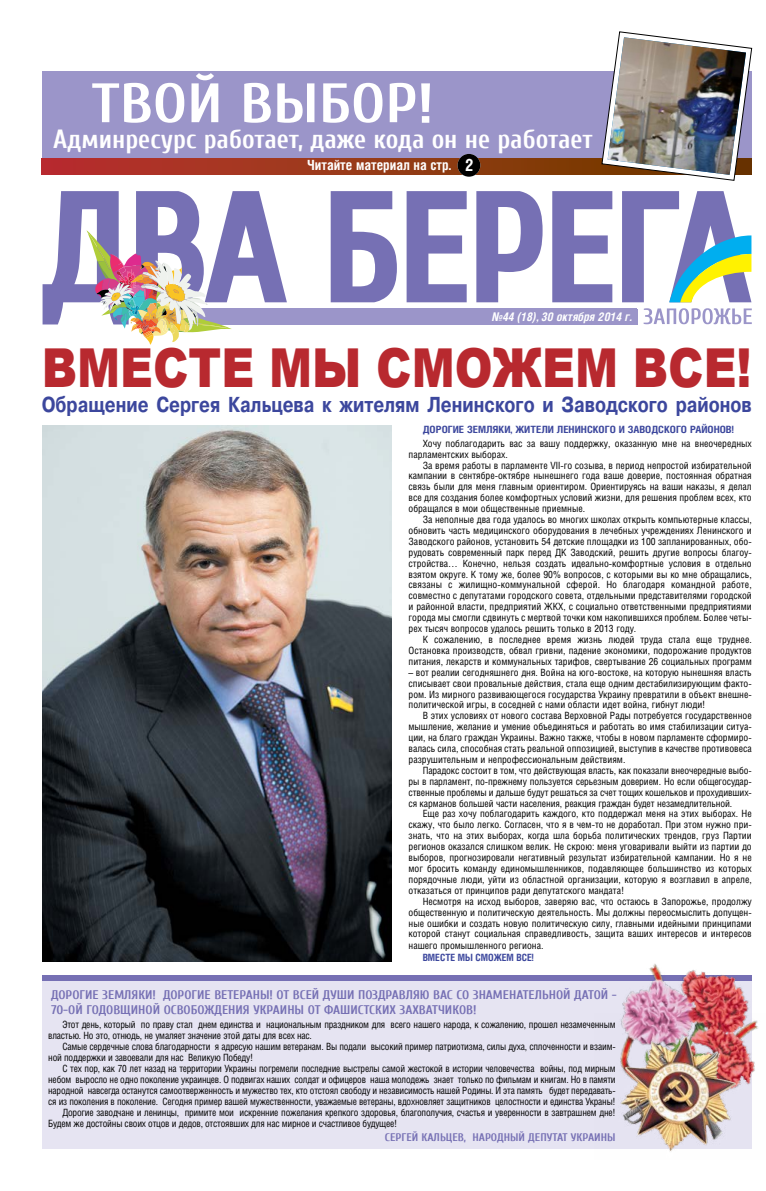
<style>
.page{position:relative;width:766px;height:1191px;background:#fff}
.page>*{position:absolute;margin:0;border:0;box-sizing:border-box;transform-origin:0 0}
.t1{font:700 55.4px "Cuprum";color:#fff;scale:1.13 1}
.t2{font:900 53.7px "Arial";color:#b8292f;scale:.85 1}
.t3{font:700 26.3px "Cuprum";color:#fff}
.t4{font:700 21.6px "Pragmatica C";color:#3c479d;scale:.81 1}
.t5{font:700 14px "Helios Cond";color:#fff}
.t6{font:700 12.5px/14.7px "Cuprum";color:#7670b4;scale:1.04 1}
.t7{font:italic 700 12px "Helios Cond";color:#fff}
.t8{font:700 11px "Cuprum";color:#7670b4;scale:1.04 1}
.t9{font:10px/10.9px "Helios Cond";letter-spacing:-.02em;color:#000;text-align:justify}
.t10{font:10px "Helios Cond";letter-spacing:-.02em;color:#000;scale:.96 1}
.t11{font:10px/10.9px "Helios Cond";color:#000}
.t12{font:700 10px "Helios Cond";color:#3c479d;scale:1.1 1}
.t13{font:700 10px "Helios Cond";color:#3c479d}
.s1{font-size:17px}
</style>
<div class="page">
<div style="left:43px;top:71px;width:708px;height:103px;background:#9b95c9"></div>
<svg style="left:42px;top:159px;width:559px;height:15px;background:#9b361a"></svg>
<div style="left:457px;top:154px;width:23px;height:23px;background:#000;border-radius:50%"></div>
<svg style="left:43px;top:191px;width:708px;height:133px"></svg>
<svg style="left:669px;top:235px;width:82px;height:67px"></svg>
<div style="left:137px;top:308px;width:500px;height:16px;background:#9b95c9"></div>
<svg style="left:643px;top:308px;width:108px;height:16px"></svg>
<img style="left:86px;top:230px;width:146px;height:115px">
<img style="left:43px;top:425px;width:348px;height:536px">
<svg style="left:601px;top:32px;width:150px;height:149px"></svg>
<img style="left:607px;top:37px;width:138px;height:138px">
<div style="left:43px;top:975px;width:708px;height:173px;background:#e6e4f2"></div>
<div style="left:43px;top:975px;width:708px;height:5px;background:#7670b4"></div>
<img style="left:577px;top:964px;width:175px;height:49px">
<img style="left:594px;top:1013px;width:164px;height:138px">
<h1 class="t1" style="left:92px;top:73px;width:304px">Твой выбор!</h1>
<h3 class="t3" style="left:53px;top:124px;width:540px">Админресурс работает, даже кода он не работает</h3>
<h3 class="t5" style="left:307px;top:157px;width:168px">Читайте материал на стр. <span class="s1">2</span></h3>
<p class="t7" style="left:492px;top:309px;width:141px">№44 (18), 30 октября 2014 г.</p>
<h2 class="t2" style="left:42px;top:329px;width:836px">Вместе мы сможем все!</h2>
<h3 class="t4" style="left:42px;top:393px;width:877px">Обращение Сергея Кальцева к жителям Ленинского и Заводского районов</h3>
<p class="t12" style="left:422px;top:423px;width:284px">Дорогие земляки, жители Ленинского и Заводского районов!</p>
<p class="t11" style="left:408px;top:437px;width:344px;text-indent:14px">Хочу поблагодарить вас за вашу поддержку, оказанную мне на внеочередных парламентских выборах.</p>
<p class="t9" style="left:408px;top:459px;width:344px;text-indent:14px">За время работы в парламенте VII-го созыва, в период непростой избирательной кампании в сентябре-октябре нынешнего года ваше доверие, постоянная обратная связь были для меня главным ориентиром. Ориентируясь на ваши наказы, я делал все для создания более комфортных условий жизни, для решения проблем всех, кто обращался в мои общественные приемные.</p>
<p class="t9" style="left:408px;top:514px;width:344px;text-indent:14px">За неполные два года удалось во многих школах открыть компьютерные классы, обновить часть медицинского оборудования в лечебных учреждениях Ленинского и Заводского районов, установить 54 детские площадки из 100 запланированных, обо&shy;рудовать современный парк перед ДК Заводский, решить другие вопросы благоу&shy;стройства… Конечно, нельзя создать идеально-комфортные условия в отдельно взятом округе. К тому же, более 90% вопросов, с которыми вы ко мне обращались, связаны с жилищно-коммунальной сферой. Но благодаря командной работе, совместно с депутатами городского совета, отдельными представителями городской и районной власти, предприятий ЖКХ, с социально ответственными предприятиями города мы смогли сдвинуть с мертвой точки ком накопившихся проблем. Более четы&shy;рех тысяч вопросов удалось решить только в 2013 году.</p>
<p class="t9" style="left:408px;top:634px;width:345px;text-indent:14px">К сожалению, в последнее время жизнь людей труда стала еще труднее.<br>Остановка производств, обвал гривни, падение экономики, подорожание продуктов питания, лекарств и коммунальных тарифов, свертывание 26 социальных программ</p>
<p class="t9" style="left:408px;top:666px;width:344px">– вот реалии сегодняшнего дня. Война на юго-востоке, на которую нынешняя власть списывает свои провальные действия, стала еще одним дестабилизирующим факто&shy;ром. Из мирного развивающегося государства Украину превратили в объект внешне&shy;политической игры, в соседней с нами области идет война, гибнут люди!</p>
<p class="t9" style="left:408px;top:710px;width:344px;text-indent:14px">В этих условиях от нового состава Верховной Рады потребуется государственное мышление, желание и умение объединяться и работать во имя стабилизации ситуа&shy;ции, на благо граждан Украины. Важно также, чтобы в новом парламенте сформиро&shy;валась сила, способная стать реальной оппозицией, выступив в качестве противовеса разрушительным и непрофессиональным действиям.</p>
<p class="t9" style="left:408px;top:764px;width:344px;text-indent:14px">Парадокс состоит в том, что действующая власть, как показали внеочередные выбо&shy;ры в парламент, по-прежнему пользуется серьезным доверием. Но если общегосудар&shy;ственные проблемы и дальше будут решаться за счет тощих кошельков и прохудивших&shy;ся карманов большей части населения, реакция граждан будет незамедлительной.</p>
<p class="t9" style="left:408px;top:808px;width:344px;text-indent:14px">Еще раз хочу поблагодарить каждого, кто поддержал меня на этих выборах. Не скажу, что было легко. Согласен, что я в чем-то не доработал. При этом нужно при&shy;знать, что на этих выборах, когда шла борьба политических трендов, груз Партии регионов оказался слишком велик. Не скрою: меня уговаривали выйти из партии до выборов, прогнозировали негативный результат избирательной кампании. Но я не мог бросить команду единомышленников, подавляющее большинство из которых порядочные люди, уйти из областной организации, которую я возглавил в апреле, отказаться от принципов ради депутатского мандата!</p>
<p class="t9" style="left:408px;top:895px;width:344px;text-indent:14px">Несмотря на исход выборов, заверяю вас, что остаюсь в Запорожье, продолжу общественную и политическую деятельность. Мы должны переосмыслить допущен&shy;ные ошибки и создать новую политическую силу, главными идейными принципами которой станут социальная справедливость, защита ваших интересов и интересов</p>
<p class="t11" style="left:408px;top:940px;width:136px">нашего промышленного региона.</p>
<p class="t13" style="left:422px;top:952px;width:113px">Вместе мы сможем все!</p>
<p class="t6" style="left:51px;top:987px;width:545px">Дорогие земляки! Дорогие ветераны! От всей души поздравляю вас со знаменательной датой -<br>70-ой годовщиной освобождения Украины от фашистских захватчиков!</p>
<p class="t9" style="left:48px;top:1019px;width:568px;text-indent:14px">Этот день, который по праву стал днем единства и национальным праздником для всего нашего народа, к сожалению, прошел незамеченным властью. Но это, отнюдь, не умаляет значение этой даты для всех нас.</p>
<p class="t9" style="left:48px;top:1041px;width:568px;text-indent:14px">Самые сердечные слова благодарности я адресую нашим ветеранам. Вы подали высокий пример патриотизма, силы духа, сплоченности и взаим&shy;ной поддержки и завоевали для нас Великую Победу!</p>
<p class="t10" style="left:62px;top:1062px;width:577px">С тех пор, как 70 лет назад на территории Украины погремели последние выстрелы самой жестокой в истории человечества войны, под мирным</p>
<p class="t10" style="left:48px;top:1073px;width:592px">небом выросло не одно поколение украинцев. О подвигах наших солдат и офицеров наша молодежь знает только по фильмам и книгам. Но в памяти</p>
<p class="t10" style="left:48px;top:1084px;width:592px">народной навсегда останутся самоотверженность и мужество тех, кто отстоял свободу и независимость нашей Родины. И эта память будет передавать-</p>
<p class="t10" style="left:48px;top:1095px;width:592px">ся из поколения в поколение. Сегодня пример вашей мужественности, уважаемые ветераны, вдохновляет защитников целостности и единства Украны!</p>
<p class="t9" style="left:62px;top:1107px;width:554px">Дорогие заводчане и ленинцы, примите мои искренние пожелания крепкого здоровья, благополучия, счастья и уверенности в завтрашнем дне!</p>
<p class="t9" style="left:48px;top:1118px;width:350px">Будем же достойны своих отцов и дедов, отстоявших для нас мирное и счастливое будущее!</p>
<p class="t8" style="left:384px;top:1131px;width:223px">Сергей Кальцев, народный депутат Украины</p>
</div>
